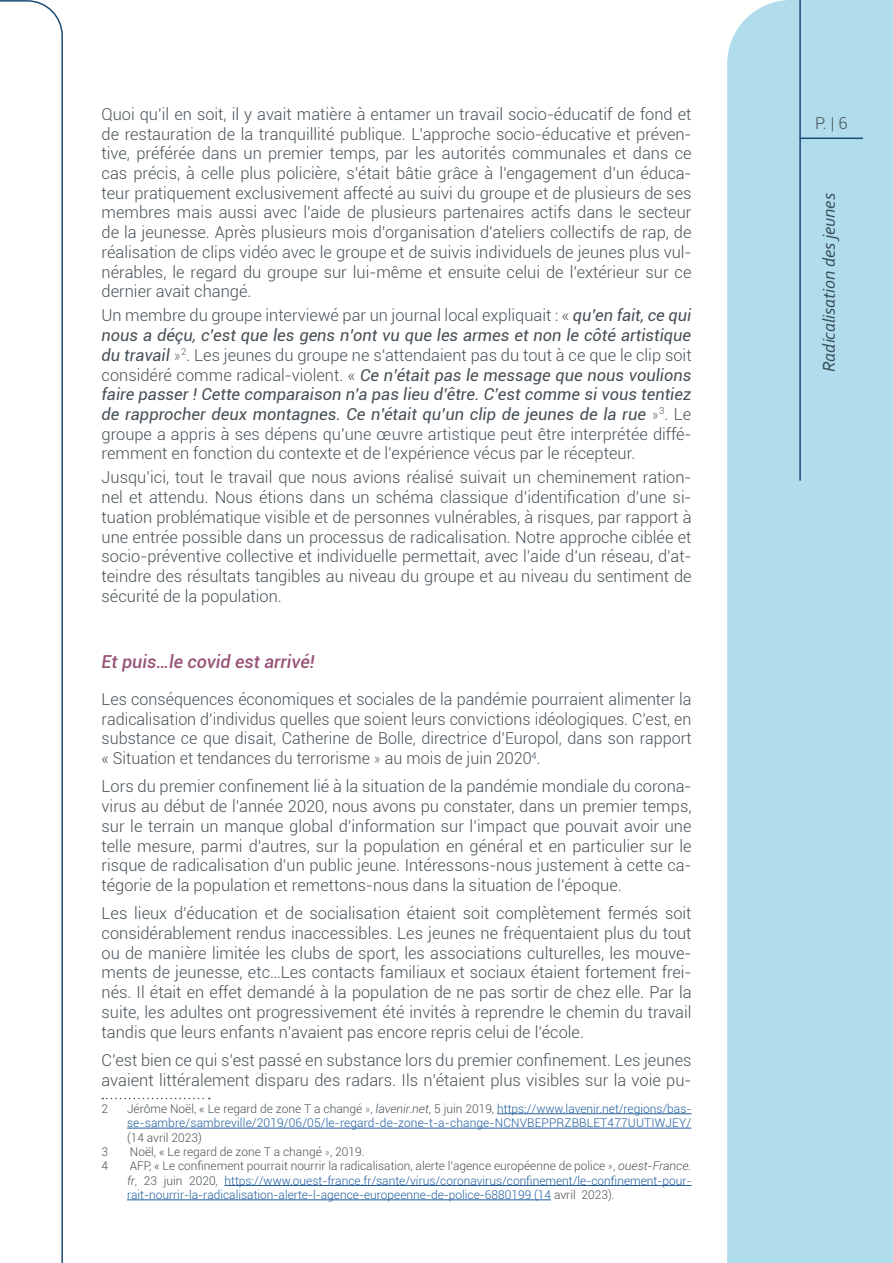
<style>
.page{position:relative;width:893px;height:1263px;background:#fff}
.page>*{position:absolute;margin:0;border:0;box-sizing:border-box;transform-origin:0 0}
.t1{font:italic 500 18px "Roboto";color:#985477}
.t2{font:italic 18px "Corbel";color:#374d58}
.t3{font:300 16.5px/19.8px "Roboto";color:#465056;text-align:justify}
.t4{font:300 12px/14.4px "Roboto";color:#215e9e}
.t5{font:300 12px "Roboto";color:#465056}
.s1{font-weight:400;font-style:italic}
.s2{font-family:"Lato"}
.s3{color:#465056}
.s4{font-family:"Lato";color:#465056}
.s5{font-style:italic;color:#465056}
</style>
<div class="page">
<div style="left:727px;top:0;width:166px;height:1263px;background:#b1dcec"></div>
<svg style="left:0;top:0;width:63px;height:1263px"></svg>
<hr style="left:799px;top:0;width:2px;height:481px;background:#1a4c77">
<div style="left:802px;top:99px;width:58px;height:31px;background:#b0dcec"></div>
<hr style="left:799px;top:138px;width:64px;height:1px;background:#1a4c77">
<div style="left:809px;top:156px;width:28px;height:325px;background:#b0dcec"></div>
<svg style="left:102px;top:1098px;width:108px;height:1px"></svg>
<hr style="left:497px;top:1113px;width:194px;height:1px;background:#215e9e">
<hr style="left:127px;top:1128px;width:564px;height:1px;background:#215e9e">
<hr style="left:225px;top:1185px;width:466px;height:1px;background:#215e9e">
<hr style="left:127px;top:1199px;width:424px;height:1px;background:#215e9e">
<p class="t3" style="left:102px;top:103px;width:591px">Quoi qu’il en soit, il y avait matière à entamer un travail socio-éducatif de fond et de restauration de la tranquillité publique. L’approche socio-éducative et préven&shy;tive, préférée dans un premier temps, par les autorités communales et dans ce cas précis, à celle plus policière, s’était bâtie grâce à l’engagement d’un éduca&shy;teur pratiquement exclusivement affecté au suivi du groupe et de plusieurs de ses membres mais aussi avec l’aide de plusieurs partenaires actifs dans le secteur de la jeunesse. Après plusieurs mois d’organisation d’ateliers collectifs de rap, de réalisation de clips vidéo avec le groupe et de suivis individuels de jeunes plus vul&shy;nérables, le regard du groupe sur lui-même et ensuite celui de l’extérieur sur ce dernier avait changé.</p>
<p class="t3" style="left:102px;top:305px;width:592px">Un membre du groupe interviewé par un journal local expliquait : « <span class="s1">qu’en fait, ce qui nous a déçu, c’est que les gens n’ont vu que les armes et non le côté artistique du travail</span> <span class="s2">»</span><sup>2</sup>. Les jeunes du groupe ne s’attendaient pas du tout à ce que le clip soit considéré comme radical-violent. « <span class="s1">Ce n’était pas le message que nous voulions faire passer ! Cette comparaison n’a pas lieu d’être. C’est comme si vous tentiez de rapprocher deux montagnes. Ce n’était qu’un clip de jeunes de la rue</span> <span class="s2">»</span><sup>3</sup>. Le groupe a appris à ses dépens qu’une œuvre artistique peut être interprétée diffé&shy;remment en fonction du contexte et de l’expérience vécus par le récepteur.</p>
<p class="t3" style="left:102px;top:467px;width:592px">Jusqu’ici, tout le travail que nous avions réalisé suivait un cheminement ration&shy;nel et attendu. Nous étions dans un schéma classique d’identification d’une si&shy;tuation problématique visible et de personnes vulnérables, à risques, par rapport à une entrée possible dans un processus de radicalisation. Notre approche ciblée et socio-préventive collective et individuelle permettait, avec l’aide d’un réseau, d’at&shy;teindre des résultats tangibles au niveau du groupe et au niveau du sentiment de sécurité de la population.</p>
<p class="t1" style="left:102px;top:649px;width:215px">Et puis…le covid est arrivé!</p>
<p class="t3" style="left:102px;top:689px;width:591px">Les conséquences économiques et sociales de la pandémie pourraient alimenter la radicalisation d’individus quelles que soient leurs convictions idéologiques. C’est, en substance ce que disait, Catherine de Bolle, directrice d’Europol, dans son rapport « Situation et tendances du terrorisme <span class="s2">»</span> au mois de juin 2020<sup>4</sup>.</p>
<p class="t3" style="left:102px;top:776px;width:591px">Lors du premier confinement lié à la situation de la pandémie mondiale du corona&shy;virus au début de l’année 2020, nous avons pu constater, dans un premier temps, sur le terrain un manque global d’information sur l’impact que pouvait avoir une telle mesure, parmi d’autres, sur la population en général et en particulier sur le risque de radicalisation d’un public jeune. Intéressons-nous justement à cette ca&shy;tégorie de la population et remettons-nous dans la situation de l’époque.</p>
<p class="t3" style="left:102px;top:903px;width:592px">Les lieux d’éducation et de socialisation étaient soit complètement fermés soit considérablement rendus inaccessibles. Les jeunes ne fréquentaient plus du tout ou de manière limitée les clubs de sport, les associations culturelles, les mouve&shy;ments de jeunesse, etc…Les contacts familiaux et sociaux étaient fortement frei&shy;nés. Il était en effet demandé à la population de ne pas sortir de chez elle. Par la suite, les adultes ont progressivement été invités à reprendre le chemin du travail tandis que leurs enfants n’avaient pas encore repris celui de l’école.</p>
<p class="t3" style="left:102px;top:1049px;width:591px">C’est bien ce qui s’est passé en substance lors du premier confinement. Les jeunes avaient littéralement disparu des radars. Ils n’étaient plus visibles sur la voie pu-</p>
<p class="t5" style="left:102px;top:1100px;width:8px">2</p>
<p class="t4" style="left:127px;top:1101px;width:566px"><span class="s3">Jérôme Noël, « Le regard de zone T a changé</span> <span class="s4">»</span><span class="s3">,</span> <span class="s5">lavenir.net</span><span class="s3">, 5 juin 2019,</span> https://www.lavenir.net/regions/bas&shy;se-sambre/sambreville/2019/06/05/le-regard-de-zone-t-a-change-NCNVBEPPRZBBLET477UUTIWJEY/</p>
<p class="t5" style="left:127px;top:1129px;width:76px">(14 avril 2023)</p>
<p class="t5" style="left:102px;top:1143px;width:8px">3</p>
<p class="t5" style="left:130px;top:1143px;width:236px">Noël, « Le regard de zone T a changé <span class="s2">»</span>, 2019.</p>
<p class="t5" style="left:102px;top:1158px;width:8px">4</p>
<p class="t4" style="left:127px;top:1158px;width:566px;text-align:justify"><span class="s3">AFP, « Le confinement pourrait nourrir la radicalisation, alerte l’agence européenne de police</span> <span class="s4">»</span><span class="s3">,</span> <span class="s5">ouest-France. fr</span><span class="s3">, 23 juin 2020,</span> https://www.ouest-france.fr/sante/virus/coronavirus/confinement/le-confinement-pour&shy;rait-nourrir-la-radicalisation-alerte-l-agence-europeenne-de-police-6880199 (14 <span class="s3">avril 2023).</span></p>
<p class="t3" style="left:815px;top:113px;width:34px">P. | 6</p>
<p class="t2" style="left:818px;top:372px;width:180px;rotate:-90deg">Radicalisation des jeunes</p>
</div>
